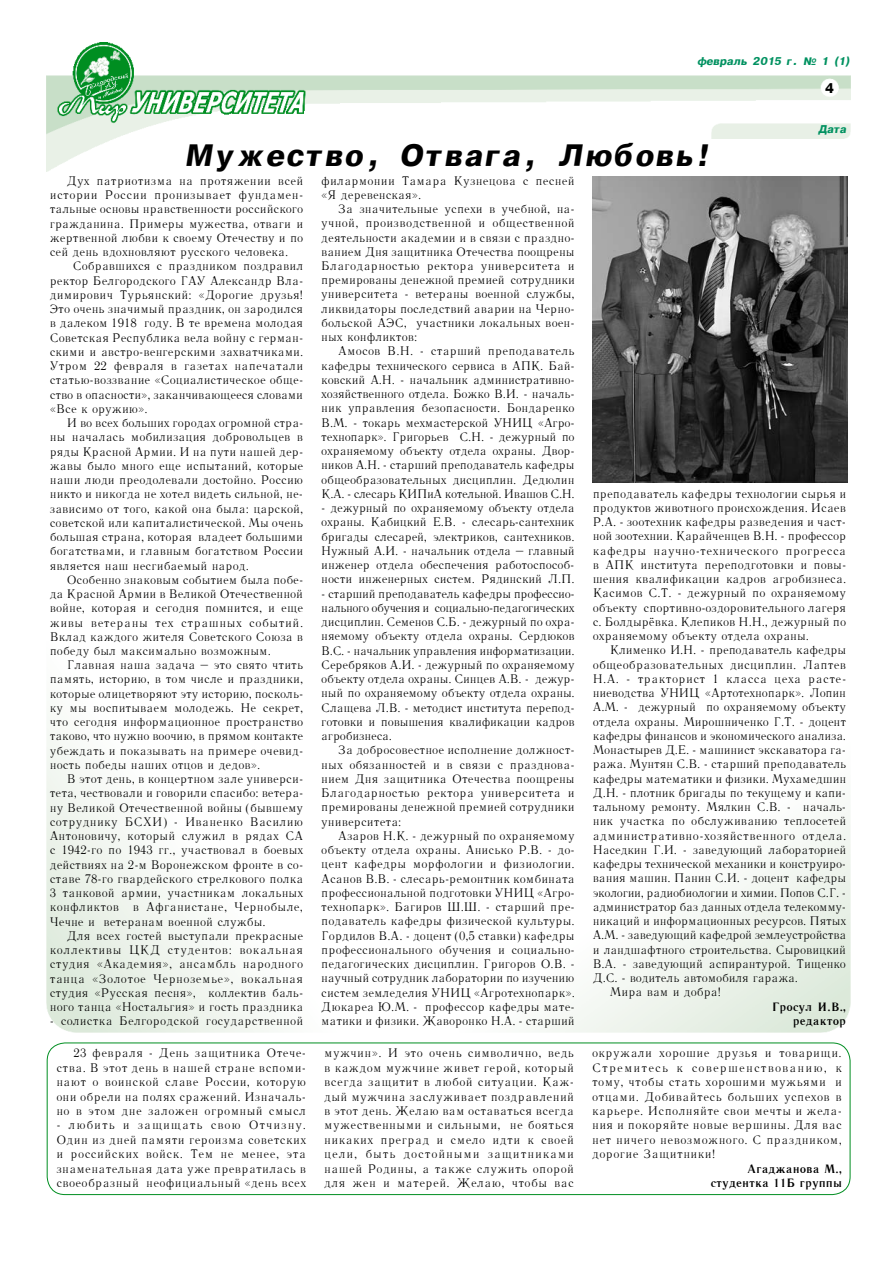
<style>
.page{position:relative;width:893px;height:1263px;background:#fff}
.page>*{position:absolute;margin:0;border:0;box-sizing:border-box;transform-origin:0 0}
.t1{font:italic 700 33px "Geneva";letter-spacing:.07em;color:#000}
.t2{font:700 15px "Geneva";color:#000}
.t3{font:12px/14.2px "Literaturnaya Plain";letter-spacing:-.01em;color:#000;text-align:justify}
.t4{font:12px/14.2px "Literaturnaya Plain";letter-spacing:.015em;color:#000}
.t5{font:12px "Literaturnaya Plain";letter-spacing:.03em;color:#000}
.t6{font:700 12px/14.2px "Literaturnaya";color:#000;text-align:right}
.t7{font:12px "Literaturnaya Plain";letter-spacing:.01em;color:#000}
.t8{font:italic 700 12px "Geneva";color:#009160}
</style>
<div class="page">
<img style="left:47px;top:43px;width:803px;height:128px">
<div style="left:47px;top:1042px;width:803px;height:153px;border:1px solid #008e21;border-radius:18px"></div>
<img style="left:712px;top:123px;width:138px;height:15px">
<img style="left:593px;top:177px;width:254px;height:305px">
<p class="t8" style="left:698px;top:55px;width:154px">февраль 2015 г. № 1 (1)</p>
<p class="t2" style="left:825px;top:81px;width:10px">4</p>
<h1 class="t1" style="left:186px;top:139px;width:527px">Мужество, Отвага, Любовь!</h1>
<p class="t8" style="left:818px;top:124px;width:30px">Дата</p>
<p class="t3" style="left:50px;top:174px;width:255px;text-indent:17px">Дух патриотизма на протяжении всей истории России пронизывает фундамен&shy;тальные основы нравственности российского гражданина. Примеры мужества, отваги и жертвенной любви к своему Отечеству и по сей день вдохновляют русского человека.</p>
<p class="t3" style="left:50px;top:259px;width:255px;text-indent:23px">Собравшихся с праздником поздравил ректор Белгородского ГАУ Александр Вла&shy;димирович Турьянский: «Дорогие друзья!<br>Это очень значимый праздник, он зародился в далеком 1918 году. В те времена молодая Советская Республика вела войну с герман&shy;скими и австро-венгерскими захватчиками.<br>Утром 22 февраля в газетах напечатали статью-воззвание «Социалистическое обще&shy;ство в опасности», заканчивающееся словами «Все к оружию».</p>
<p class="t3" style="left:50px;top:416px;width:255px;text-indent:17px">И во всех больших городах огромной стра&shy;ны началась мобилизация добровольцев в ряды Красной Армии. И на пути нашей дер&shy;жавы было много еще испытаний, которые наши люди преодолевали достойно. Россию никто и никогда не хотел видеть сильной, не&shy;зависимо от того, какой она была: царской, советской или капиталистической. Мы очень большая страна, которая владеет большими богатствами, и главным богатством России является наш несгибаемый народ.</p>
<p class="t3" style="left:50px;top:573px;width:255px;text-indent:17px">Особенно знаковым событием была побе&shy;да Красной Армии в Великой Отечественной войне, которая и сегодня помнится, и еще живы ветераны тех страшных событий.<br>Вклад каждого жителя Советского Союза в победу был максимально возможным.</p>
<p class="t3" style="left:50px;top:658px;width:255px;text-indent:17px">Главная наша задача – это свято чтить память, историю, в том числе и праздники, которые олицетворяют эту историю, посколь&shy;ку мы воспитываем молодежь. Не секрет, что сегодня информационное пространство таково, что нужно воочию, в прямом контакте убеждать и показывать на примере очевид&shy;ность победы наших отцов и дедов».</p>
<p class="t3" style="left:50px;top:772px;width:255px;text-indent:17px">В этот день, в концертном зале универси&shy;тета, чествовали и говорили спасибо: ветера&shy;ну Великой Отечественной войны (бывшему сотруднику БСХИ) - Иваненко Василию Антоновичу, который служил в рядах СА с 1942-го по 1943 гг., участвовал в боевых действиях на 2-м Воронежском фронте в со&shy;ставе 78-го гвардейского стрелкового полка 3 танковой армии, участникам локальных конфликтов в Афганистане, Чернобыле, Чечне и ветеранам военной службы.</p>
<p class="t3" style="left:50px;top:929px;width:255px;text-indent:17px">Для всех гостей выступали прекрасные коллективы ЦКД студентов: вокальная студия «Академия», ансамбль народного танца «Золотое Черноземье», вокальная студия «Русская песня», коллектив баль&shy;ного танца «Ностальгия» и гость праздника</p>
<p class="t7" style="left:50px;top:1014px;width:255px">- солистка Белгородской государственной</p>
<p class="t3" style="left:56px;top:1046px;width:251px;text-indent:17px">23 февраля - День защитника Отече&shy;ства. В этот день в нашей стране вспоми&shy;нают о воинской славе России, которую они обрели на полях сражений. Изначаль&shy;но в этом дне заложен огромный смысл</p>
<p class="t3" style="left:56px;top:1118px;width:251px">- любить и защищать свою Отчизну.<br>Один из дней памяти героизма советских и российских войск. Тем не менее, эта знаменательная дата уже превратилась в своеобразный неофициальный «день всех</p>
<p class="t4" style="left:321px;top:173px;width:255px">филармонии Тамара Кузнецова с песней «Я деревенская».</p>
<p class="t3" style="left:321px;top:202px;width:255px;text-indent:17px">За значительные успехи в учебной, на&shy;учной, производственной и общественной деятельности академии и в связи с праздно&shy;ванием Дня защитника Отечества поощрены Благодарностью ректора университета и премированы денежной премией сотрудники университета - ветераны военной службы, ликвидаторы последствий аварии на Черно&shy;больской АЭС, участники локальных воен&shy;ных конфликтов:</p>
<p class="t3" style="left:321px;top:344px;width:255px;text-indent:17px">Амосов В.Н. - старший преподаватель кафедры технического сервиса в АПК. Бай&shy;ковский А.Н. - начальник административно&shy;хозяйственного отдела. Божко В.И. - началь&shy;ник управления безопасности. Бондаренко В.М. - токарь мехмастерской УНИЦ «Агро&shy;технопарк». Григорьев С.Н. - дежурный по охраняемому объекту отдела охраны. Двор&shy;ников А.Н. - старший преподаватель кафедры общеобразовательных дисциплин. Дедюлин К.А. - слесарь КИПиА котельной. Ивашов С.Н.</p>
<p class="t3" style="left:321px;top:501px;width:255px">- дежурный по охраняемому объекту отдела охраны. Кабицкий Е.В. - слесарь-сантехник бригады слесарей, электриков, сантехников.<br>Нужный А.И. - начальник отдела – главный инженер отдела обеспечения работоспособ&shy;ности инженерных систем. Рядинский Л.П.</p>
<p class="t3" style="left:321px;top:586px;width:255px">- старший преподаватель кафедры профессио&shy;нального обучения и социально-педагогических дисциплин. Семенов С.Б. - дежурный по охра&shy;няемому объекту отдела охраны. Сердюков В.С. - начальник управления информатизации.<br>Серебряков А.И. - дежурный по охраняемому объекту отдела охраны. Синцев А.В. - дежур&shy;ный по охраняемому объекту отдела охраны.<br>Слащева Л.В. - методист института перепод&shy;готовки и повышения квалификации кадров агробизнеса.</p>
<p class="t3" style="left:321px;top:743px;width:255px;text-indent:17px">За добросовестное исполнение должност&shy;ных обязанностей и в связи с празднова&shy;нием Дня защитника Отечества поощрены Благодарностью ректора университета и премированы денежной премией сотрудники университета:</p>
<p class="t3" style="left:321px;top:829px;width:255px;text-indent:17px">Азаров Н.К. - дежурный по охраняемому объекту отдела охраны. Анисько Р.В. - до&shy;цент кафедры морфологии и физиологии.<br>Асанов В.В. - слесарь-ремонтник комбината профессиональной подготовки УНИЦ «Агро&shy;технопарк». Багиров Ш.Ш. - старший пре&shy;подаватель кафедры физической культуры.<br>Гордилов В.А. - доцент (0,5 ставки) кафедры профессионального обучения и социально&shy;педагогических дисциплин. Григоров О.В. - научный сотрудник лаборатории по изучению систем земледелия УНИЦ «Агротехнопарк».<br>Дюкареа Ю.М. - профессор кафедры мате&shy;матики и физики. Жаворонко Н.А. - старший</p>
<p class="t3" style="left:593px;top:486px;width:255px">преподаватель кафедры технологии сырья и продуктов животного происхождения. Исаев Р.А. - зоотехник кафедры разведения и част&shy;ной зоотехнии. Карайченцев В.Н. - профессор кафедры научно-технического прогресса в АПК института переподготовки и повы&shy;шения квалификации кадров агробизнеса.<br>Касимов С.Т. - дежурный по охраняемому объекту спортивно-оздоровительного лагеря с. Болдырёвка. Клепиков Н.Н., дежурный по охраняемому объекту отдела охраны.</p>
<p class="t3" style="left:610px;top:643px;width:238px">Клименко И.Н. - преподаватель кафедры</p>
<p class="t4" style="left:593px;top:657px;width:255px">общеобразовательных дисциплин. Лаптев</p>
<p class="t5" style="left:593px;top:672px;width:255px">Н.А. - тракторист 1 класса цеха расте-</p>
<p class="t3" style="left:593px;top:686px;width:255px">ниеводства УНИЦ «Артотехнопарк». Лопин</p>
<p class="t3" style="left:593px;top:700px;width:255px">А.М. - дежурный по охраняемому объекту</p>
<p class="t3" style="left:593px;top:714px;width:255px">отдела охраны. Мирошниченко Г.Т. - доцент</p>
<p class="t3" style="left:593px;top:729px;width:255px">кафедры финансов и экономического анализа.</p>
<p class="t3" style="left:593px;top:743px;width:255px">Монастырев Д.Е. - машинист экскаватора га-</p>
<p class="t3" style="left:593px;top:757px;width:255px">ража. Мунтян С.В. - старший преподаватель</p>
<p class="t3" style="left:593px;top:771px;width:255px">кафедры математики и физики. Мухамедшин</p>
<p class="t3" style="left:593px;top:786px;width:255px">Д.Н. - плотник бригады по текущему и капи-</p>
<p class="t3" style="left:593px;top:800px;width:255px">тальному ремонту. Мялкин С.В. - началь-</p>
<p class="t3" style="left:593px;top:814px;width:255px">ник участка по обслуживанию теплосетей</p>
<p class="t5" style="left:593px;top:829px;width:255px">административно-хозяйственного отдела.</p>
<p class="t3" style="left:593px;top:843px;width:255px">Наседкин Г.И. - заведующий лабораторией</p>
<p class="t3" style="left:593px;top:857px;width:255px">кафедры технической механики и конструиро-</p>
<p class="t3" style="left:593px;top:871px;width:255px">вания машин. Панин С.И. - доцент кафедры</p>
<p class="t3" style="left:593px;top:885px;width:255px">экологии, радиобиологии и химии. Попов С.Г. -</p>
<p class="t3" style="left:593px;top:900px;width:255px">администратор баз данных отдела телекомму-</p>
<p class="t3" style="left:593px;top:914px;width:255px">никаций и информационных ресурсов. Пятых</p>
<p class="t3" style="left:593px;top:928px;width:255px">А.М. - заведующий кафедрой землеустройства</p>
<p class="t3" style="left:593px;top:942px;width:255px">и ландшафтного строительства. Сыровицкий</p>
<p class="t3" style="left:593px;top:957px;width:255px">В.А. - заведующий аспирантурой. Тищенко</p>
<p class="t3" style="left:593px;top:971px;width:207px">Д.С. - водитель автомобиля гаража.</p>
<p class="t3" style="left:610px;top:985px;width:113px">Мира вам и добра!</p>
<p class="t6" style="left:771px;top:999px;width:76px">Гросул И.В., редактор</p>
<p class="t3" style="left:324px;top:1046px;width:251px">мужчин». И это очень символично, ведь в каждом мужчине живет герой, который всегда защитит в любой ситуации. Каж&shy;дый мужчина заслуживает поздравлений в этот день. Желаю вам оставаться всегда мужественными и сильными, не бояться никаких преград и смело идти к своей цели, быть достойными защитниками нашей Родины, а также служить опорой для жен и матерей. Желаю, чтобы вас</p>
<p class="t3" style="left:592px;top:1046px;width:251px">окружали хорошие друзья и товарищи.<br>Стремитесь к совершенствованию, к тому, чтобы стать хорошими мужьями и отцами. Добивайтесь больших успехов в карьере. Исполняйте свои мечты и жела&shy;ния и покоряйте новые вершины. Для вас нет ничего невозможного. С праздником, дорогие Защитники!</p>
<p class="t6" style="left:711px;top:1161px;width:133px">Агаджанова М., студентка 11Б группы</p>
</div>
